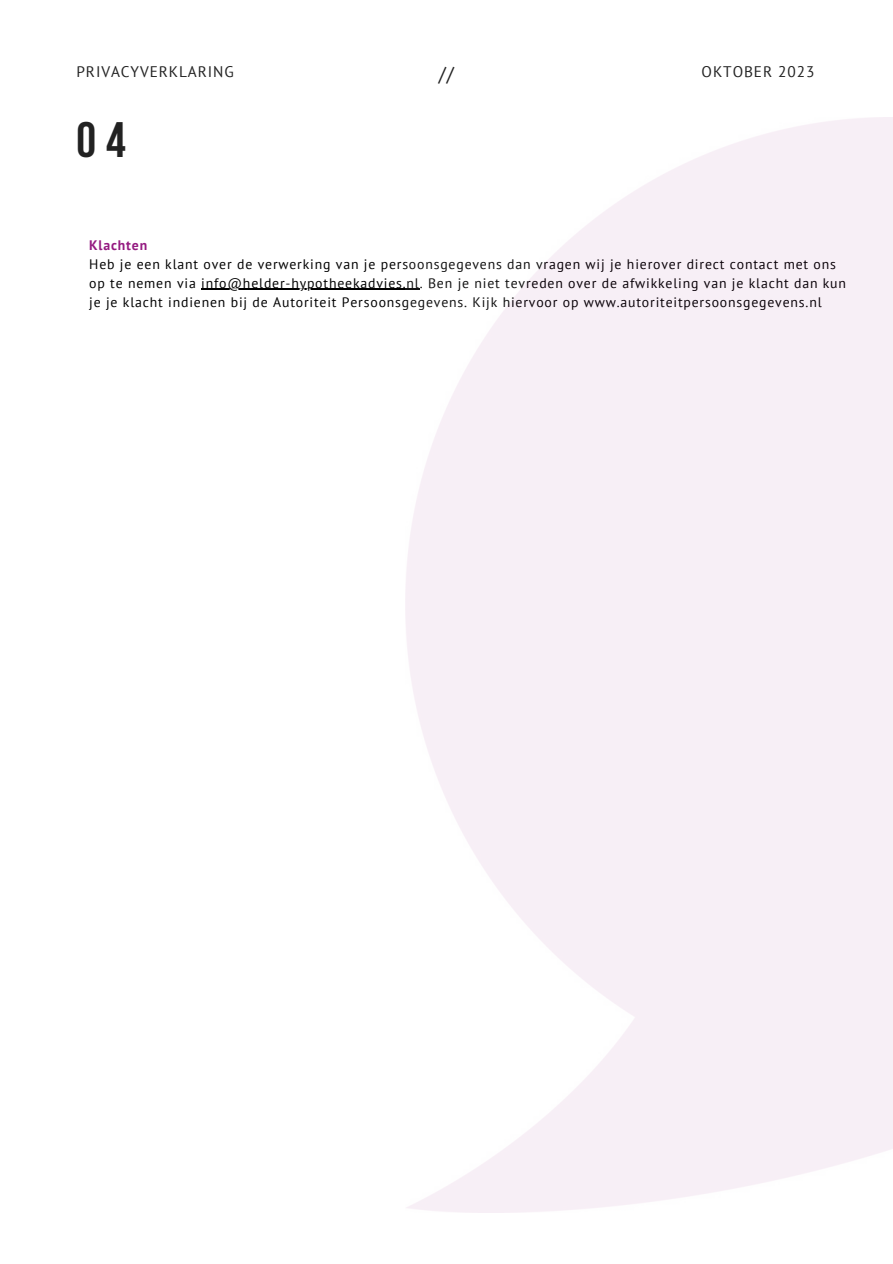
<style>
.page{position:relative;width:893px;height:1264px;background:#fff}
.page>*{position:absolute;margin:0;border:0;box-sizing:border-box;transform-origin:0 0}
.t1{font:700 49.65px "Bebas Neue";color:#222}
.t2{font:19.8px "PT Sans";color:#222}
.t3{font:15.3px "PT Sans";letter-spacing:.06em;color:#222}
.t4{font:13.8px/19px "PT Sans";letter-spacing:.06em;color:#000}
.t5{font:700 13.8px "PT Sans";letter-spacing:.06em;color:#951b81}
</style>
<div class="page">
<hr style="left:201px;top:289px;width:219px;height:1px;background:#000">
<img style="left:405px;top:117px;width:487px;height:1095px">
<p class="t3" style="left:76px;top:61px;width:159px">PRIVACYVERKLARING</p>
<p class="t2" style="left:438px;top:61px;width:17px">//</p>
<p class="t3" style="left:701px;top:61px;width:114px">OKTOBER 2023</p>
<p class="t1" style="left:76px;top:120px;width:51px">04</p>
<p class="t5" style="left:89px;top:235px;width:59px">Klachten</p>
<p class="t4" style="left:89px;top:254px;width:758px">Heb je een klant over de verwerking van je persoonsgegevens dan vragen wij je hierover direct contact met ons op te nemen via info@helder-hypotheekadvies.nl. Ben je niet tevreden over de afwikkeling van je klacht dan kun je je klacht indienen bij de Autoriteit Persoonsgegevens. Kijk hiervoor op www.autoriteitpersoonsgegevens.nl</p>
</div>
